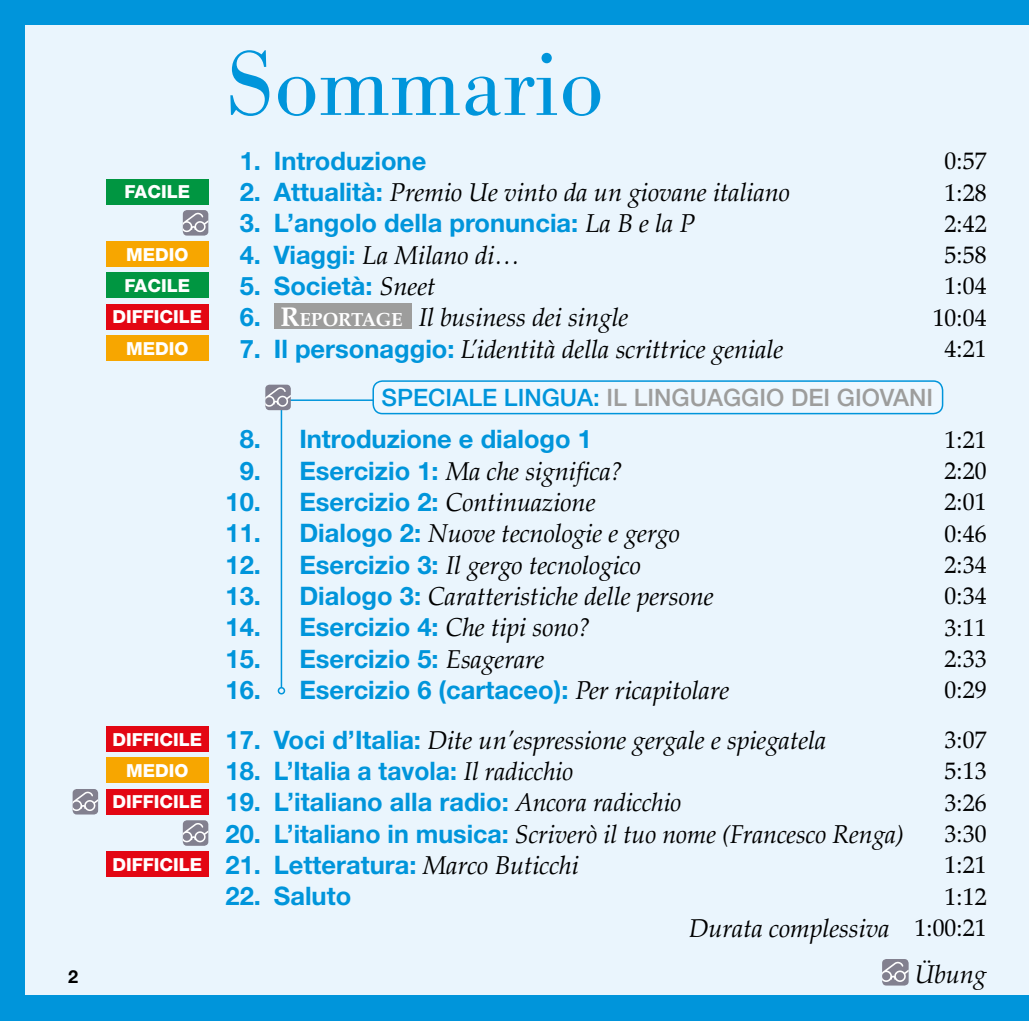
<style>
.page{position:relative;width:1029px;height:1021px;background:#fff}
.page>*{position:absolute;margin:0;border:0;box-sizing:border-box;transform-origin:0 0}
.t1{font:300 90px "Bodoni Berthold BQ";color:#0095db}
.t2{font:italic 25.5px "Zapf Calligraphic 801 BT";color:#000}
.t3{font:700 25.5px "Helvetica Neue";color:#0095db}
.t4{font:24px "Zapf Calligraphic 801 BT";color:#000}
.t5{font:500 24px "Helvetica Neue";color:#9d9d9c}
.t6{font:800 18px "Helvetica Neue";color:#fff}
.t7{font:700 18px "Helvetica Neue";color:#000}
.s1{font-family:"Helvetica Neue";font-weight:700;font-style:normal;color:#0095db}
.s2{font-family:"Zapf Calligraphic 801 BT";font-weight:400;font-style:italic;color:#000}
.s3{font-weight:700;font-style:normal;font-size:27px;color:#fff}
.s4{font-weight:700;font-style:normal;font-size:18.9px;color:#fff}
.s5{color:#0095db}
.s6{font-family:"Helvetica Neue";font-weight:800;font-style:normal;font-size:18px;color:#fff}
.s7{font-weight:800;font-size:18px;color:#fff}
.s8{font-style:normal;font-size:24px}
</style>
<div class="page">
<div style="left:0;top:0;width:1029px;height:26px;background:#0095db"></div>
<div style="left:0;top:0;width:26px;height:1020px;background:#0095db"></div>
<div style="left:0;top:995px;width:1029px;height:25px;background:#0095db"></div>
<div style="left:26px;top:26px;width:1003px;height:969px;background:#eaf5fd"></div>
<div style="left:882px;top:959px;width:27px;height:26px;background:#82808f;border-radius:4px"></div>
<svg style="left:882px;top:961px;width:27px;height:20px"></svg>
<svg style="left:280px;top:399px;width:413px;height:290px"></svg>
<div style="left:278px;top:687px;width:7px;height:7px;border:2px solid #0095db;border-radius:50%"></div>
<div style="left:106px;top:179px;width:102px;height:25px;background:#009641"></div>
<div style="left:183px;top:210px;width:25px;height:25px;background:#82808f;border-radius:4px"></div>
<svg style="left:183px;top:213px;width:25px;height:19px"></svg>
<div style="left:106px;top:241px;width:102px;height:26px;background:#f7a600"></div>
<div style="left:106px;top:273px;width:102px;height:25px;background:#009641"></div>
<div style="left:106px;top:304px;width:102px;height:25px;background:#e30613"></div>
<div style="left:274px;top:303px;width:138px;height:26px;background:#9d9d9c"></div>
<div style="left:106px;top:335px;width:102px;height:26px;background:#f7a600"></div>
<div style="left:265px;top:384px;width:26px;height:26px;background:#82808f;border-radius:4px"></div>
<svg style="left:265px;top:387px;width:26px;height:20px"></svg>
<div style="left:373px;top:381px;width:570px;height:32px;background:#eef7fe;border-radius:9px"></div>
<div style="left:372px;top:380px;width:571px;height:34px;border:2px solid #0095db;border-radius:9px"></div>
<div style="left:106px;top:726px;width:102px;height:26px;background:#e30613"></div>
<div style="left:106px;top:757px;width:102px;height:26px;background:#f7a600"></div>
<div style="left:73px;top:789px;width:25px;height:25px;background:#82808f;border-radius:4px"></div>
<svg style="left:73px;top:791px;width:25px;height:20px"></svg>
<div style="left:106px;top:789px;width:102px;height:25px;background:#e30613"></div>
<div style="left:183px;top:820px;width:25px;height:25px;background:#82808f;border-radius:4px"></div>
<svg style="left:183px;top:822px;width:25px;height:20px"></svg>
<div style="left:106px;top:851px;width:102px;height:26px;background:#e30613"></div>
<p class="t7" style="left:68px;top:965px;width:12px">2</p>
<h1 class="t1" style="left:225px;top:33px;width:380px">Sommario</h1>
<p class="t3" style="left:240px;top:145px;width:188px">1. Introduzione</p>
<p class="t4" style="left:945px;top:146px;width:43px">0:57</p>
<p class="t6" style="left:125px;top:181px;width:67px">FACILE</p>
<p class="t2" style="left:240px;top:177px;width:552px"><span class="s1">2. Attualità:</span> Premio Ue vinto da un giovane italiano</p>
<p class="t4" style="left:945px;top:177px;width:43px">1:28</p>
<p class="t3" style="left:240px;top:208px;width:457px">3. L’angolo della pronuncia: <span class="s2">La B e la P</span></p>
<p class="t4" style="left:945px;top:209px;width:43px">2:42</p>
<p class="t6" style="left:126px;top:243px;width:64px">MEDIO</p>
<p class="t2" style="left:240px;top:239px;width:282px"><span class="s1">4. Viaggi:</span> La Milano di…</p>
<p class="t4" style="left:945px;top:240px;width:43px">5:58</p>
<p class="t6" style="left:125px;top:275px;width:67px">FACILE</p>
<p class="t3" style="left:240px;top:270px;width:197px">5. Società: <span class="s2">Sneet</span></p>
<p class="t4" style="left:945px;top:271px;width:43px">1:04</p>
<p class="t6" style="left:112px;top:306px;width:91px">DIFFICILE</p>
<p class="t2" style="left:240px;top:301px;width:390px"><span class="s1">6.</span> <span class="s3">R</span><span class="s4">EPORTAGE</span> Il business dei single</p>
<p class="t4" style="left:933px;top:302px;width:55px">10:04</p>
<p class="t6" style="left:126px;top:337px;width:64px">MEDIO</p>
<p class="t2" style="left:240px;top:333px;width:545px"><span class="s1">7. Il personaggio:</span> L’identità della scrittrice geniale</p>
<p class="t4" style="left:945px;top:334px;width:43px">4:21</p>
<p class="t5" style="left:382px;top:383px;width:553px"><span class="s5">SPECIALE LINGUA:</span> IL LINGUAGGIO DEI GIOVANI</p>
<p class="t3" style="left:240px;top:423px;width:354px">8. Introduzione e dialogo 1</p>
<p class="t4" style="left:945px;top:425px;width:43px">1:21</p>
<p class="t2" style="left:240px;top:455px;width:384px"><span class="s1">9. Esercizio 1:</span> Ma che significa?</p>
<p class="t4" style="left:945px;top:456px;width:43px">2:20</p>
<p class="t3" style="left:226px;top:486px;width:371px">10. Esercizio 2: <span class="s2">Continuazione</span></p>
<p class="t4" style="left:945px;top:487px;width:43px">2:01</p>
<p class="t2" style="left:226px;top:518px;width:456px"><span class="s1">11. Dialogo 2:</span> Nuove tecnologie e gergo</p>
<p class="t4" style="left:945px;top:518px;width:43px">0:46</p>
<p class="t2" style="left:226px;top:549px;width:417px"><span class="s1">12. Esercizio 3:</span> Il gergo tecnologico</p>
<p class="t4" style="left:945px;top:550px;width:43px">2:34</p>
<p class="t2" style="left:226px;top:580px;width:490px"><span class="s1">13. Dialogo 3:</span> Caratteristiche delle persone</p>
<p class="t4" style="left:945px;top:581px;width:43px">0:34</p>
<p class="t3" style="left:226px;top:611px;width:366px">14. Esercizio 4: <span class="s2">Che tipi sono?</span></p>
<p class="t4" style="left:945px;top:612px;width:43px">3:11</p>
<p class="t3" style="left:226px;top:642px;width:320px">15. Esercizio 5: <span class="s2">Esagerare</span></p>
<p class="t4" style="left:945px;top:643px;width:43px">2:33</p>
<p class="t3" style="left:226px;top:674px;width:505px">16. Esercizio 6 (cartaceo): <span class="s2">Per ricapitolare</span></p>
<p class="t4" style="left:945px;top:675px;width:43px">0:29</p>
<p class="t2" style="left:112px;top:724px;width:715px"><span class="s6">DIFFICILE</span> <span class="s1">17. Voci d’Italia:</span> Dite un’espressione gergale e spiegatela</p>
<p class="t4" style="left:945px;top:725px;width:43px">3:07</p>
<p class="t6" style="left:126px;top:760px;width:64px">MEDIO</p>
<p class="t3" style="left:226px;top:755px;width:349px">18. L’Italia a tavola: <span class="s2">Il radicchio</span></p>
<p class="t4" style="left:945px;top:756px;width:43px">5:13</p>
<p class="t3" style="left:112px;top:786px;width:570px"><span class="s7">DIFFICILE</span> 19. L’italiano alla radio: <span class="s2">Ancora radicchio</span></p>
<p class="t4" style="left:945px;top:787px;width:43px">3:26</p>
<p class="t2" style="left:226px;top:818px;width:680px"><span class="s1">20. L’italiano in musica:</span> Scriverò il tuo nome (Francesco Renga)</p>
<p class="t4" style="left:945px;top:818px;width:43px">3:30</p>
<p class="t3" style="left:112px;top:849px;width:468px"><span class="s7">DIFFICILE</span> 21. Letteratura: <span class="s2">Marco Buticchi</span></p>
<p class="t4" style="left:945px;top:850px;width:43px">1:21</p>
<p class="t3" style="left:226px;top:880px;width:127px">22. Saluto</p>
<p class="t4" style="left:945px;top:881px;width:43px">1:12</p>
<p class="t2" style="left:689px;top:911px;width:299px">Durata complessiva <span class="s8">1:00:21</span></p>
<p class="t2" style="left:915px;top:957px;width:73px">Übung</p>
</div>
